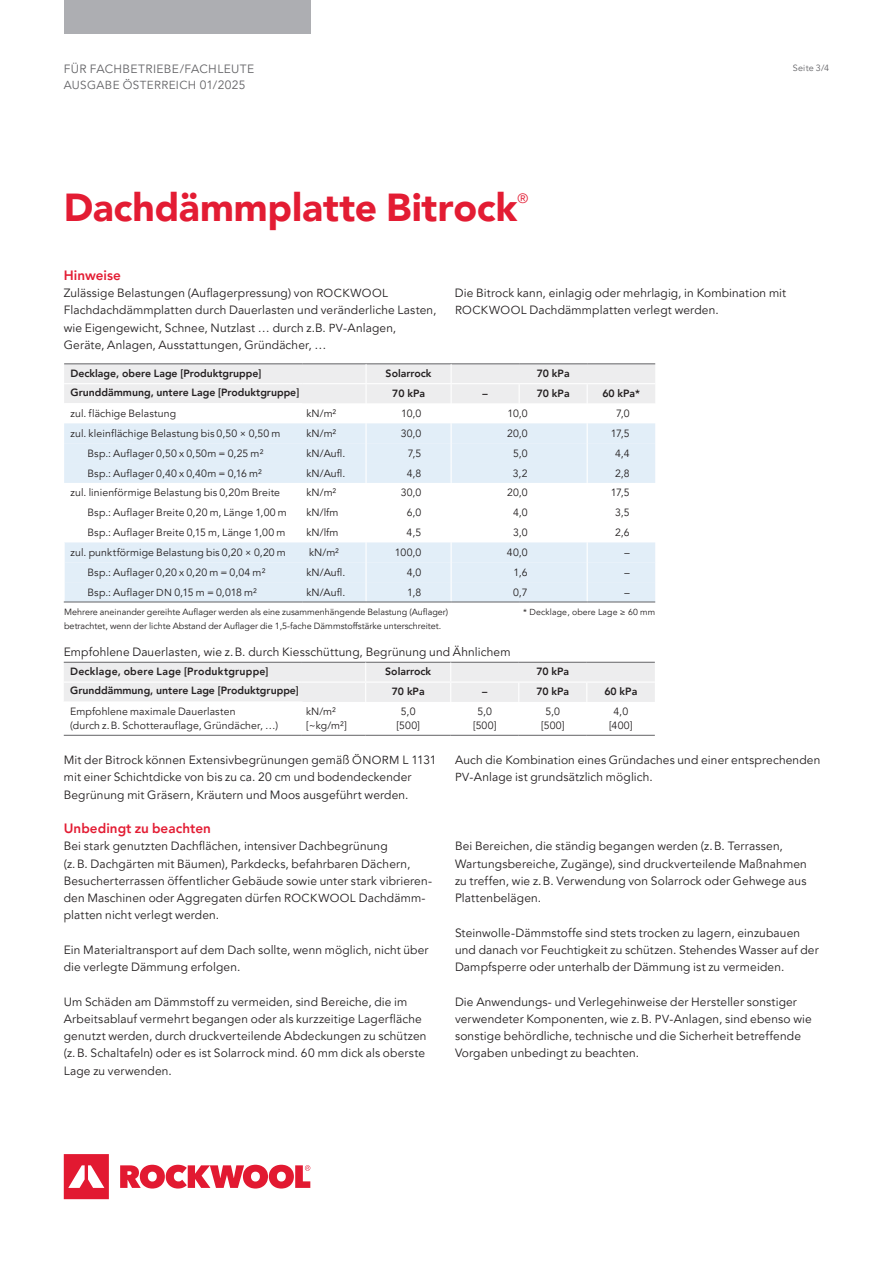
<style>
.page{position:relative;width:893px;height:1263px;background:#fff}
.page>*{position:absolute;margin:0;border:0;box-sizing:border-box;transform-origin:0 0}
.t1{font:900 39px "Avenir LT Pro";letter-spacing:-.005em;color:#e31c33}
.t2{font:800 13.5px "Avenir LT Pro";letter-spacing:.005em;color:#e31c33}
.t3{font:13.5px "Avenir LT Pro";color:#e31c33}
.t4{font:12px/17.2px "Avenir LT Pro";letter-spacing:.01em;color:#231f20}
.t5{font:12px "Avenir LT Pro";letter-spacing:.03em;color:#636366}
.t6{font:11.7px "Avenir LT Pro";letter-spacing:.03em;color:#636366}
.t7{font:10.5px/13.5px "Avenir LT Pro";letter-spacing:.01em;color:#231f20;text-align:center}
.t8{font:800 10.5px "Avenir LT Pro";color:#231f20}
.t9{font:800 10.5px "Avenir LT Pro";letter-spacing:.025em;color:#231f20}
.t10{font:9px "Avenir LT Pro";color:#231f20}
.t11{font:9px "Avenir LT Pro";letter-spacing:.025em;color:#636366}
.t12{font:8.7px "Avenir LT Pro";letter-spacing:.02em;color:#231f20}
.s1{font-size:12px}
.s2{font-size:11.7px}
.s3{font-size:10.2px}
</style>
<div class="page">
<div style="left:64px;top:0;width:246px;height:34px;background:#adaeb2"></div>
<svg style="left:64px;top:1154px;width:246px;height:45px"></svg>
<hr style="left:64px;top:363px;width:238px;height:1px;background:#636366">
<hr style="left:302px;top:363px;width:64px;height:1px;background:#636366">
<hr style="left:366px;top:363px;width:85px;height:1px;background:#636366">
<hr style="left:451px;top:363px;width:68px;height:1px;background:#636366">
<hr style="left:519px;top:363px;width:68px;height:1px;background:#636366">
<hr style="left:587px;top:363px;width:68px;height:1px;background:#636366">
<svg style="left:64px;top:364px;width:591px;height:238px"></svg>
<hr style="left:64px;top:602px;width:238px;height:1px;background:#636366">
<hr style="left:302px;top:602px;width:64px;height:1px;background:#636366">
<hr style="left:366px;top:602px;width:85px;height:1px;background:#636366">
<hr style="left:451px;top:602px;width:68px;height:1px;background:#636366">
<hr style="left:519px;top:602px;width:68px;height:1px;background:#636366">
<hr style="left:587px;top:602px;width:68px;height:1px;background:#636366">
<svg style="left:64px;top:662px;width:591px;height:73px"></svg>
<hr style="left:301px;top:702px;width:1px;height:33px;background:#fff">
<hr style="left:365px;top:702px;width:1px;height:33px;background:#fff">
<hr style="left:450px;top:702px;width:1px;height:33px;background:#fff">
<hr style="left:518px;top:702px;width:1px;height:33px;background:#fff">
<hr style="left:586px;top:702px;width:1px;height:33px;background:#fff">
<hr style="left:64px;top:735px;width:238px;height:1px;background:#636366">
<hr style="left:302px;top:735px;width:64px;height:1px;background:#636366">
<hr style="left:366px;top:735px;width:85px;height:1px;background:#636366">
<hr style="left:451px;top:735px;width:68px;height:1px;background:#636366">
<hr style="left:519px;top:735px;width:68px;height:1px;background:#636366">
<hr style="left:587px;top:735px;width:68px;height:1px;background:#636366">
<p class="t5" style="left:64px;top:62px;width:192px">FÜR FACHBETRIEBE/FACHLEUTE</p>
<p class="t6" style="left:64px;top:78px;width:183px">AUSGABE ÖSTERREICH <span class="s1">01/2025</span></p>
<h1 class="t1" style="left:64px;top:184px;width:455px">Dachdämmplatte Bitrock</h1>
<p class="t3" style="left:518px;top:190px;width:12px">®</p>
<p class="t11" style="left:793px;top:62px;width:38px">Seite 3/4</p>
<p class="t2" style="left:64px;top:267px;width:59px">Hinweise</p>
<p class="t4" style="left:64px;top:285px;width:374px">Zulässige Belastungen (Auflagerpressung) von <span class="s2">ROCKWOOL </span>Flachdachdämmplatten durch Dauerlasten und veränderliche Lasten, wie Eigengewicht, Schnee, Nutzlast … durch z.B. <span class="s2">PV</span>-Anlagen, Geräte, Anlagen, Ausstattungen, Gründächer, …</p>
<p class="t4" style="left:455px;top:285px;width:333px">Die Bitrock kann, einlagig oder mehrlagig, in Kombination mit<br><span class="s2">ROCKWOOL</span> Dachdämmplatten verlegt werden.</p>
<p class="t8" style="left:71px;top:367px;width:192px">Decklage, obere Lage [Produktgruppe]</p>
<p class="t8" style="left:386px;top:367px;width:47px">Solarrock</p>
<p class="t8" style="left:537px;top:367px;width:34px">70 kPa</p>
<p class="t8" style="left:71px;top:386px;width:230px">Grunddämmung, untere Lage [Produktgruppe]</p>
<p class="t8" style="left:392px;top:387px;width:34px">70 kPa</p>
<p class="t8" style="left:482px;top:387px;width:7px">–</p>
<p class="t8" style="left:537px;top:387px;width:34px">70 kPa</p>
<p class="t8" style="left:602px;top:387px;width:39px">60 kPa*</p>
<p class="t7" style="left:71px;top:407px;width:107px">zul. flächige Belastung</p>
<p class="t7" style="left:307px;top:407px;width:31px">kN/m²</p>
<p class="t7" style="left:401px;top:407px;width:22px">10,0</p>
<p class="t7" style="left:507px;top:407px;width:22px">10,0</p>
<p class="t7" style="left:616px;top:407px;width:15px">7,0</p>
<p class="t7" style="left:71px;top:427px;width:211px">zul. kleinflächige Belastung bis 0,50 × 0,50 m</p>
<p class="t7" style="left:307px;top:427px;width:31px">kN/m²</p>
<p class="t7" style="left:401px;top:427px;width:22px">30,0</p>
<p class="t7" style="left:507px;top:427px;width:22px">20,0</p>
<p class="t7" style="left:611px;top:427px;width:20px">17,5</p>
<p class="t7" style="left:88px;top:446px;width:177px">Bsp.: Auflager 0,50 x 0,50m = 0,25 m²</p>
<p class="t7" style="left:307px;top:446px;width:40px">kN/Aufl.</p>
<p class="t7" style="left:408px;top:446px;width:15px">7,5</p>
<p class="t7" style="left:513px;top:446px;width:16px">5,0</p>
<p class="t7" style="left:615px;top:446px;width:16px">4,4</p>
<p class="t7" style="left:88px;top:466px;width:176px">Bsp.: Auflager 0,40 x 0,40m = 0,16 m²</p>
<p class="t7" style="left:307px;top:466px;width:40px">kN/Aufl.</p>
<p class="t7" style="left:407px;top:466px;width:16px">4,8</p>
<p class="t7" style="left:513px;top:466px;width:16px">3,2</p>
<p class="t7" style="left:615px;top:466px;width:16px">2,8</p>
<p class="t7" style="left:71px;top:486px;width:211px">zul. linienförmige Belastung bis 0,20m Breite</p>
<p class="t7" style="left:307px;top:486px;width:31px">kN/m²</p>
<p class="t7" style="left:401px;top:486px;width:22px">30,0</p>
<p class="t7" style="left:507px;top:486px;width:22px">20,0</p>
<p class="t7" style="left:611px;top:486px;width:20px">17,5</p>
<p class="t7" style="left:88px;top:506px;width:201px">Bsp.: Auflager Breite 0,20 m, Länge 1,00 m</p>
<p class="t7" style="left:307px;top:506px;width:33px">kN/lfm</p>
<p class="t7" style="left:407px;top:506px;width:16px">6,0</p>
<p class="t7" style="left:513px;top:506px;width:16px">4,0</p>
<p class="t7" style="left:615px;top:506px;width:16px">3,5</p>
<p class="t7" style="left:88px;top:526px;width:199px">Bsp.: Auflager Breite 0,15 m, Länge 1,00 m</p>
<p class="t7" style="left:307px;top:526px;width:33px">kN/lfm</p>
<p class="t7" style="left:407px;top:526px;width:16px">4,5</p>
<p class="t7" style="left:513px;top:526px;width:16px">3,0</p>
<p class="t7" style="left:615px;top:526px;width:16px">2,6</p>
<p class="t7" style="left:71px;top:546px;width:217px">zul. punktförmige Belastung bis 0,20 × 0,20 m</p>
<p class="t7" style="left:309px;top:546px;width:31px">kN/m²</p>
<p class="t7" style="left:395px;top:546px;width:28px">100,0</p>
<p class="t7" style="left:507px;top:546px;width:22px">40,0</p>
<p class="t7" style="left:624px;top:546px;width:7px">–</p>
<p class="t7" style="left:88px;top:566px;width:179px">Bsp.: Auflager 0,20 x 0,20 m = 0,04 m²</p>
<p class="t7" style="left:307px;top:566px;width:40px">kN/Aufl.</p>
<p class="t7" style="left:407px;top:566px;width:16px">4,0</p>
<p class="t7" style="left:513px;top:566px;width:16px">1,6</p>
<p class="t7" style="left:624px;top:566px;width:7px">–</p>
<p class="t7" style="left:88px;top:585px;width:171px">Bsp.: Auflager <span class="s3">DN</span> 0,15 m = 0,018 m²</p>
<p class="t7" style="left:307px;top:585px;width:40px">kN/Aufl.</p>
<p class="t7" style="left:407px;top:585px;width:16px">1,8</p>
<p class="t7" style="left:513px;top:585px;width:16px">0,7</p>
<p class="t7" style="left:624px;top:585px;width:7px">–</p>
<p class="t10" style="left:64px;top:607px;width:386px">Mehrere aneinander gereihte Auflager werden als eine zusammenhängende Belastung (Auflager)</p>
<p class="t12" style="left:523px;top:607px;width:134px">* Decklage, obere Lage ≥ 60 mm</p>
<p class="t10" style="left:64px;top:620px;width:379px">betrachtet, wenn der lichte Abstand der Auflager die 1,5-fache Dämmstoffstärke unterschreitet.</p>
<p class="t4" style="left:64px;top:643px;width:448px">Empfohlene Dauerlasten, wie z.B. durch Kiesschüttung, Begrünung und Ähnlichem</p>
<p class="t9" style="left:70px;top:665px;width:200px">Decklage, obere Lage [Produktgruppe]</p>
<p class="t8" style="left:385px;top:665px;width:47px">Solarrock</p>
<p class="t8" style="left:536px;top:665px;width:34px">70 kPa</p>
<p class="t8" style="left:70px;top:684px;width:230px">Grunddämmung, untere Lage [Produktgruppe]</p>
<p class="t8" style="left:392px;top:685px;width:34px">70 kPa</p>
<p class="t8" style="left:482px;top:685px;width:7px">–</p>
<p class="t8" style="left:536px;top:685px;width:34px">70 kPa</p>
<p class="t8" style="left:604px;top:685px;width:34px">60 kPa</p>
<p class="t7" style="left:70px;top:705px;width:209px;text-align:left">Empfohlene maximale Dauerlasten<br>(durch z.B. Schotterauflage, Gründächer, …)</p>
<p class="t7" style="left:306px;top:705px;width:42px;text-align:left">kN/m² [~kg/m²]</p>
<p class="t7" style="left:396px;top:705px;width:25px">5,0 [500]</p>
<p class="t7" style="left:473px;top:705px;width:25px">5,0 [500]</p>
<p class="t7" style="left:541px;top:705px;width:25px">5,0 [500]</p>
<p class="t7" style="left:609px;top:705px;width:25px">4,0 [400]</p>
<p class="t4" style="left:64px;top:752px;width:374px">Mit der Bitrock können Extensivbegrünungen gemäß <span class="s2">ÖNORM</span> L 1131 mit einer Schichtdicke von bis zu ca. 20 cm und bodendeckender<br>Begrünung mit Gräsern, Kräutern und Moos ausgeführt werden.</p>
<p class="t4" style="left:455px;top:752px;width:367px">Auch die Kombination eines Gründaches und einer entsprechenden<br><span class="s2">PV</span>-Anlage ist grundsätzlich möglich.</p>
<p class="t2" style="left:64px;top:820px;width:149px">Unbedingt zu beachten</p>
<p class="t4" style="left:64px;top:838px;width:370px">Bei stark genutzten Dachflächen, intensiver Dachbegrünung<br>(z.B. Dachgärten mit Bäumen), Parkdecks, befahrbaren Dächern, Besucherterrassen öffentlicher Gebäude sowie unter stark vibrieren&shy;den Maschinen oder Aggregaten dürfen <span class="s2">ROCKWOOL</span> Dachdämm&shy;platten nicht verlegt werden.</p>
<p class="t4" style="left:64px;top:941px;width:366px">Ein Materialtransport auf dem Dach sollte, wenn möglich, nicht über die verlegte Dämmung erfolgen.</p>
<p class="t4" style="left:64px;top:993px;width:364px">Um Schäden am Dämmstoff zu vermeiden, sind Bereiche, die im Arbeitsablauf vermehrt begangen oder als kurzzeitige Lagerfläche genutzt werden, durch druckverteilende Abdeckungen zu schützen (z.B. Schaltafeln) oder es ist Solarrock mind. 60 mm dick als oberste Lage zu verwenden.</p>
<p class="t4" style="left:455px;top:838px;width:353px">Bei Bereichen, die ständig begangen werden (z.B. Terrassen, Wartungsbereiche, Zugänge), sind druckverteilende Maßnahmen zu treffen, wie z.B. Verwendung von Solarrock oder Gehwege aus Plattenbelägen.</p>
<p class="t4" style="left:455px;top:924px;width:365px">Steinwolle-Dämmstoffe sind stets trocken zu lagern, einzubauen und danach vor Feuchtigkeit zu schützen. Stehendes Wasser auf der<br>Dampfsperre oder unterhalb der Dämmung ist zu vermeiden.</p>
<p class="t4" style="left:455px;top:993px;width:358px">Die Anwendungs- und Verlegehinweise der Hersteller sonstiger verwendeter Komponenten, wie z.B. <span class="s2">PV</span>-Anlagen, sind ebenso wie sonstige behördliche, technische und die Sicherheit betreffende Vorgaben unbedingt zu beachten.</p>
</div>
